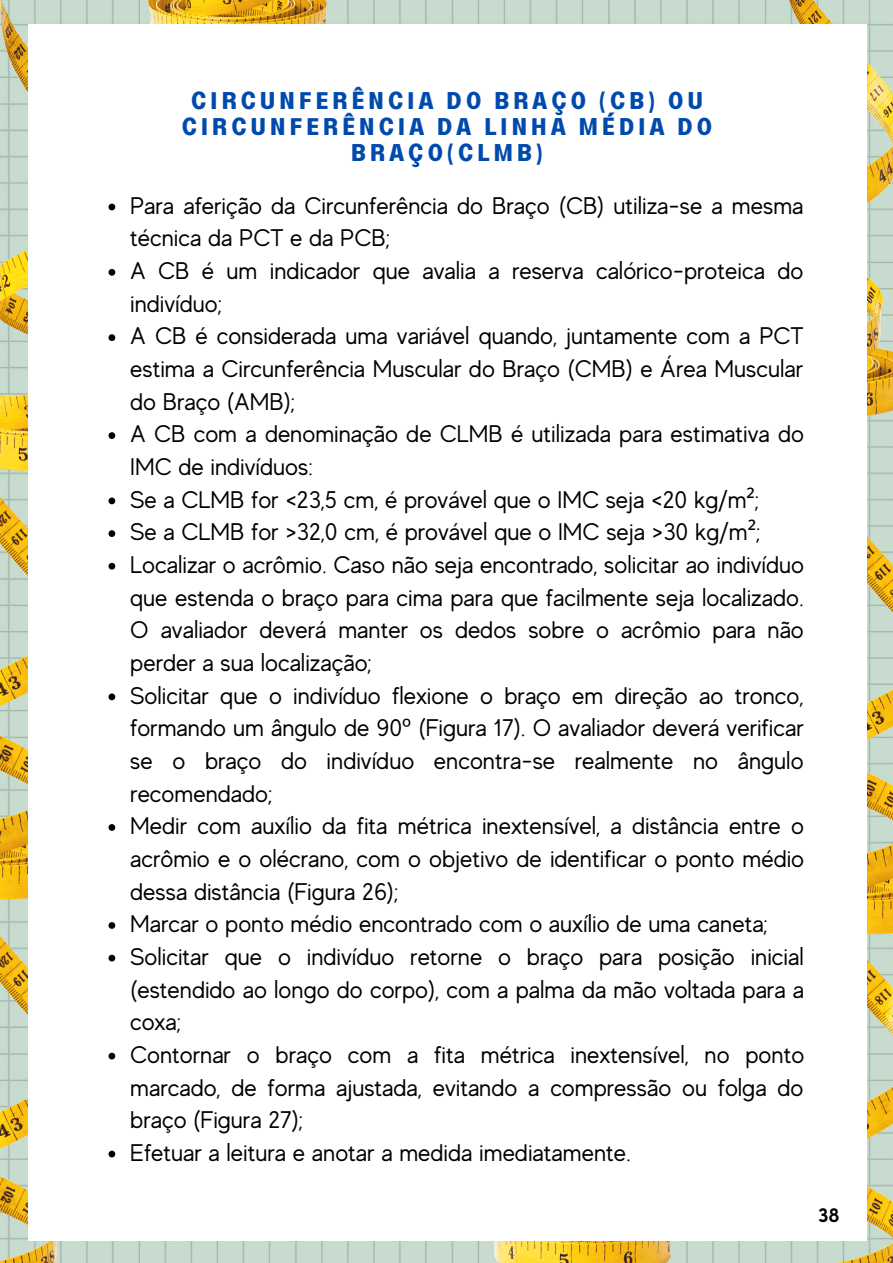
<style>
.page{position:relative;width:893px;height:1263px;background:#fff}
.page>*{position:absolute;margin:0;border:0;box-sizing:border-box;transform-origin:0 0}
.t1{font:24px/32.7px "MADE Evolve Sans";color:#000}
.t2{font:700 24px/26px "Lazord";letter-spacing:.15em;color:#004aad;text-align:center}
.t3{font:700 19.5px "MADE Evolve Sans";color:#000}
.s1{font-family:"Noto Sans"}
</style>
<div class="page">
<img style="left:0;top:971px;width:270px;height:292px">
<img style="left:313px;top:0;width:197px;height:24px">
<img style="left:0;top:0;width:313px;height:376px">
<img style="left:0;top:376px;width:28px;height:595px">
<img style="left:313px;top:1241px;width:263px;height:22px">
<img style="left:576px;top:1006px;width:317px;height:257px">
<img style="left:867px;top:490px;width:26px;height:516px">
<img style="left:554px;top:0;width:339px;height:490px">
<div style="left:28px;top:24px;width:839px;height:1216px;background:#fff"></div>
<svg style="left:109px;top:204px;width:6px;height:6px"></svg>
<svg style="left:109px;top:269px;width:6px;height:7px"></svg>
<svg style="left:109px;top:334px;width:6px;height:7px"></svg>
<svg style="left:109px;top:432px;width:6px;height:7px"></svg>
<svg style="left:109px;top:497px;width:6px;height:7px"></svg>
<svg style="left:109px;top:530px;width:6px;height:7px"></svg>
<svg style="left:109px;top:563px;width:6px;height:7px"></svg>
<svg style="left:109px;top:693px;width:6px;height:7px"></svg>
<svg style="left:109px;top:824px;width:6px;height:7px"></svg>
<svg style="left:109px;top:922px;width:6px;height:7px"></svg>
<svg style="left:109px;top:955px;width:6px;height:6px"></svg>
<svg style="left:109px;top:1053px;width:6px;height:6px"></svg>
<svg style="left:109px;top:1151px;width:6px;height:6px"></svg>
<p class="t2" style="left:181px;top:89px;width:533px">CIRCUNFERÊNCIA DO BRAÇO (CB) OU<br>CIRCUNFERÊNCIA DA LINHA MÉDIA DO<br>BRAÇO(CLMB)</p>
<p class="t1" style="left:130px;top:188px;width:676px">Para aferição da Circunferência do Braço (CB) utiliza-se a mesma técnica da PCT e da PCB;<br>A CB é um indicador que avalia a reserva calórico-proteica do indivíduo;<br>A CB é considerada uma variável quando, juntamente com a PCT estima a Circunferência Muscular do Braço (CMB) e Área Muscular do Braço (AMB);<br>A CB com a denominação de CLMB é utilizada para estimativa do IMC de indivíduos:<br>Se a CLMB for &lt;23,5 cm, é provável que o IMC seja &lt;20 kg/m<span class="s1">²</span>;<br>Se a CLMB for &gt;32,0 cm, é provável que o IMC seja &gt;30 kg/m<span class="s1">²</span>; Localizar o acrômio. Caso não seja encontrado, solicitar ao indivíduo que estenda o braço para cima para que facilmente seja localizado.<br>O avaliador deverá manter os dedos sobre o acrômio para não perder a sua localização;<br>Solicitar que o indivíduo flexione o braço em direção ao tronco, formando um ângulo de 90<span class="s1">º</span> (Figura 17). O avaliador deverá verificar se o braço do indivíduo encontra-se realmente no ângulo recomendado;<br>Medir com auxílio da fita métrica inextensível, a distância entre o acrômio e o olécrano, com o objetivo de identificar o ponto médio dessa distância (Figura 26);<br>Marcar o ponto médio encontrado com o auxílio de uma caneta; Solicitar que o indivíduo retorne o braço para posição inicial (estendido ao longo do corpo), com a palma da mão voltada para a coxa;<br>Contornar o braço com a fita métrica inextensível, no ponto marcado, de forma ajustada, evitando a compressão ou folga do braço (Figura 27);<br>Efetuar a leitura e anotar a medida imediatamente.</p>
<p class="t3" style="left:819px;top:1202px;width:23px">38</p>
</div>
